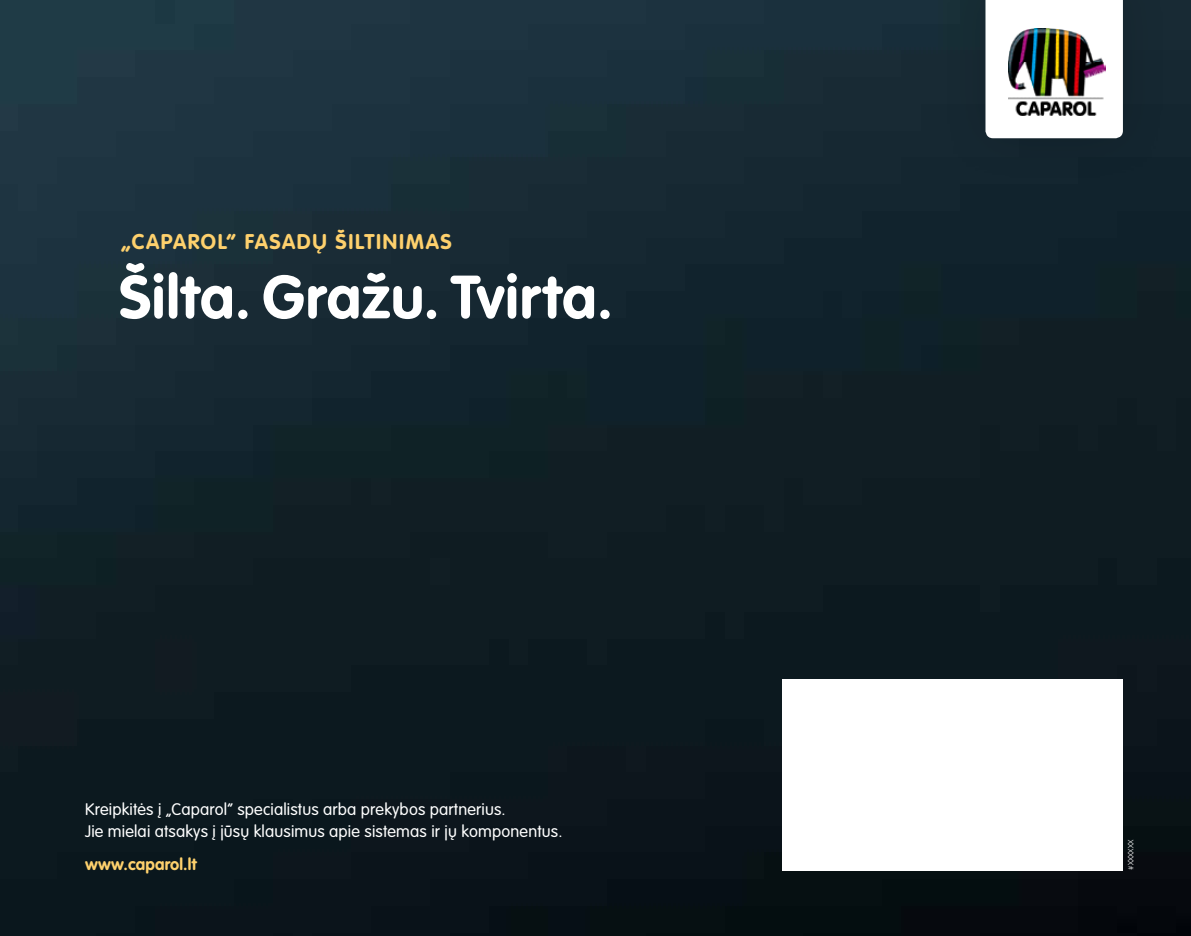
<style>
.page{position:relative;width:1191px;height:936px;background:#fff}
.page>*{position:absolute;margin:0;border:0;box-sizing:border-box;transform-origin:0 0}
.t1{font:700 60px "VAG Rounded LTCYR";color:#fff}
.t2{font:700 21px "VAG Rounded LTCYR";letter-spacing:.075em;color:#fed16d}
.t3{font:300 16.5px/22.5px "VAG Rounded LTCYR";letter-spacing:.01em;color:#fff}
.t4{font:700 16.5px "VAG Rounded LTCYR";color:#fed16d}
.t5{font:300 7.5px "Helvetica Neue LT Com";color:#fff}
</style>
<div class="page">
<img style="left:0;top:0;width:1190px;height:935px">
<div style="left:938px;top:0;width:232px;height:186px;background:#152630"></div>
<div style="left:985px;top:0;width:138px;height:138px;background:#fff"></div>
<img style="left:1008px;top:28px;width:97px;height:87px">
<div style="left:782px;top:679px;width:341px;height:191px;background:#fff"></div>
<p class="t2" style="left:121px;top:228px;width:332px">„Caparol“ fasadų šiltinimas</p>
<h1 class="t1" style="left:119px;top:259px;width:495px">Šilta. Gražu. Tvirta.</h1>
<p class="t3" style="left:85px;top:798px;width:479px">Kreipkitės į „Caparol“ specialistus arba prekybos partnerius.<br>Jie mielai atsakys į jūsų klausimus apie sistemas ir jų komponentus.</p>
<p class="t4" style="left:85px;top:854px;width:114px">www.caparol.lt</p>
<p class="t5" style="left:1126px;top:870px;width:32px;rotate:-90deg">#XXXXXX</p>
</div>
